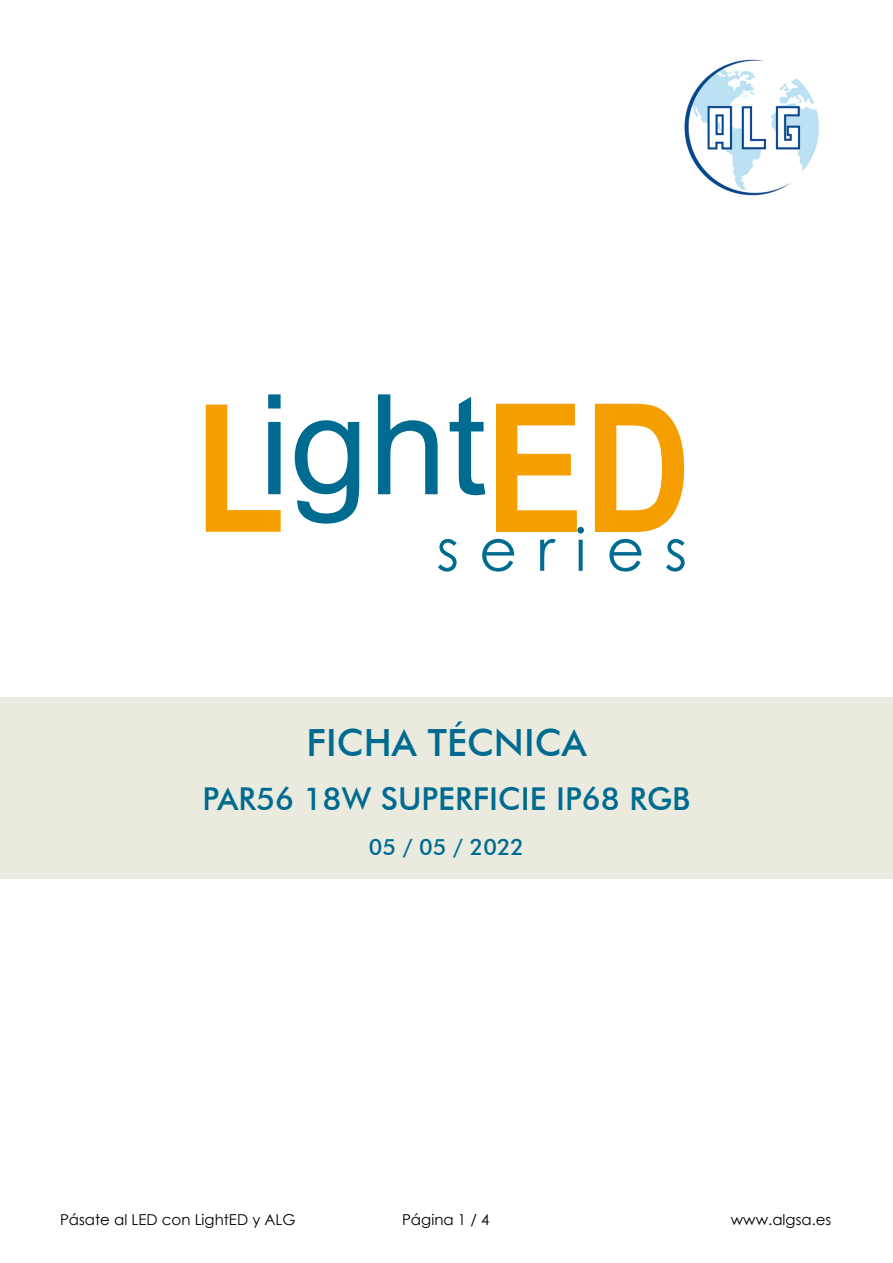
<style>
.page{position:relative;width:893px;height:1263px;background:#fff}
.page>*{position:absolute;margin:0;border:0;box-sizing:border-box;transform-origin:0 0}
.t1{font:58.5px "Century Gothic";letter-spacing:.34em;color:#006b90}
.t2{font:500 37.5px "Futura BT";color:#006b90}
.t3{font:500 31.5px "Futura BT";color:#006b90}
.t4{font:500 22.5px "Futura BT";color:#006b90}
.t5{font:15px "Century Gothic";color:#000}
</style>
<div class="page">
<div style="left:0;top:697px;width:893px;height:182px;background:#eaeadf"></div>
<img style="left:684px;top:59px;width:135px;height:137px">
<svg style="left:206px;top:394px;width:75px;height:138px"></svg>
<svg style="left:295px;top:420px;width:64px;height:104px"></svg>
<svg style="left:378px;top:394px;width:60px;height:100px"></svg>
<svg style="left:450px;top:397px;width:35px;height:98px"></svg>
<svg style="left:496px;top:404px;width:81px;height:128px"></svg>
<svg style="left:595px;top:404px;width:89px;height:128px"></svg>
<h1 class="t1" style="left:436px;top:509px;width:252px">series</h1>
<h2 class="t2" style="left:306px;top:719px;width:282px">FICHA TÉCNICA</h2>
<h3 class="t3" style="left:203px;top:780px;width:489px">PAR56 18W SUPERFICIE IP68 RGB</h3>
<h3 class="t4" style="left:369px;top:833px;width:157px">05 / 05 / 2022</h3>
<p class="t5" style="left:60px;top:1209px;width:237px">Pásate al LED con LightED y ALG</p>
<p class="t5" style="left:402px;top:1209px;width:89px">Página 1 / 4</p>
<p class="t5" style="left:731px;top:1209px;width:102px">www.algsa.es</p>
</div>
